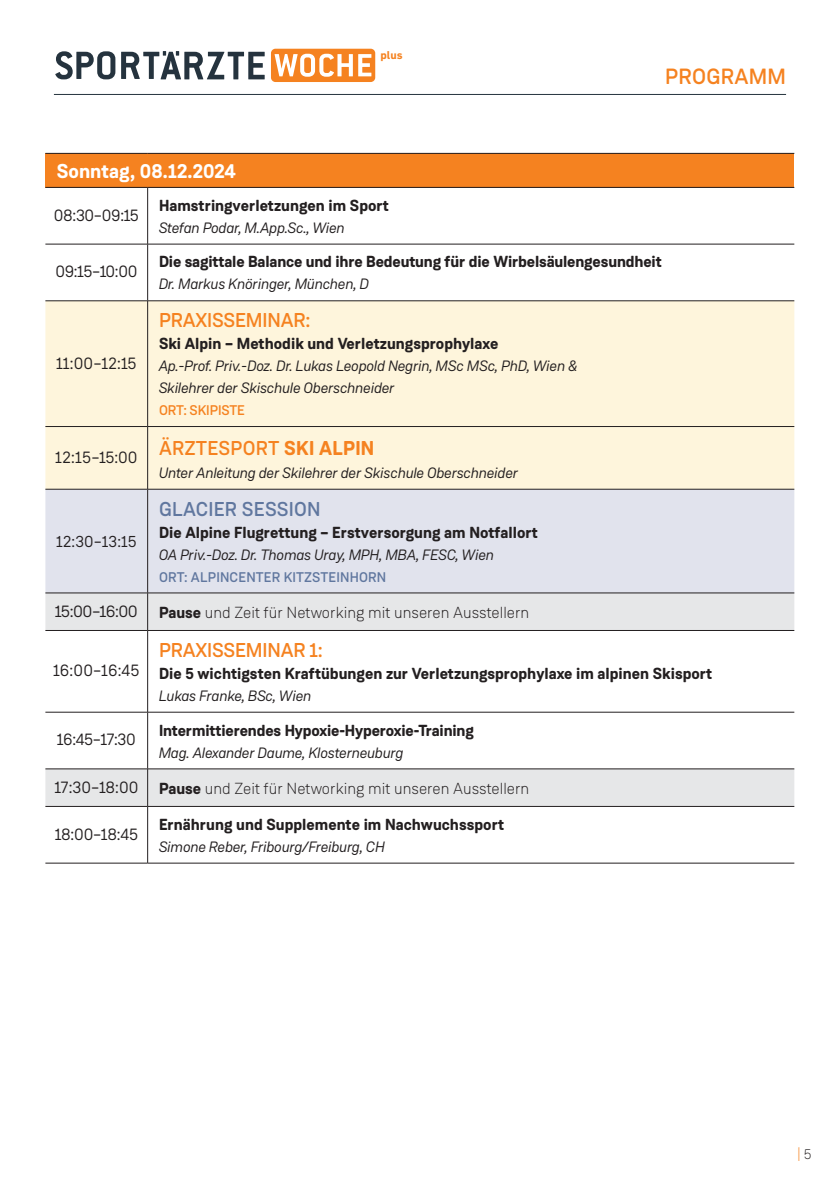
<style>
.page{position:relative;width:840px;height:1191px;background:#fff}
.page>*{position:absolute;margin:0;border:0;box-sizing:border-box;transform-origin:0 0}
.t1{font:500 22px "Weissenhof Grotesk";letter-spacing:.01em;color:#f58220}
.t2{font:500 20px "Weissenhof Grotesk";letter-spacing:-.01em;color:#f58220}
.t3{font:700 20px "Weissenhof Grotesk";color:#fff}
.t4{font:500 20px "Weissenhof Grotesk";letter-spacing:.01em;color:#60779f}
.t5{font:16.4px "Weissenhof Grotesk";letter-spacing:-.02em;color:#231f20}
.t6{font:700 16px "Weissenhof Grotesk";color:#231f20}
.t7{font:300 16px "Weissenhof Grotesk";color:#231f20}
.t8{font:16px "Weissenhof Grotesk";color:#231f20}
.t9{font:italic 15px/22px "Weissenhof Grotesk";letter-spacing:-.02em;color:#231f20}
.t10{font:500 14px "Weissenhof Grotesk";letter-spacing:.01em;color:#60779f}
.t11{font:500 14px "Weissenhof Grotesk";letter-spacing:-.01em;color:#f58220}
.t12{font:300 14px "Weissenhof Grotesk";color:#f58220}
.t13{font:700 11.6px "DIN Next LT Pro";color:#f58220}
.s1{font-weight:700}
.s2{color:#231f20}
</style>
<div class="page">
<hr style="left:54px;top:94px;width:731px;height:1px;background:#25333e">
<div style="left:271px;top:49px;width:104px;height:33px;background:#f58220;border-radius:5px"></div>
<svg style="left:274px;top:54px;width:78px;height:23px"></svg>
<svg style="left:358px;top:54px;width:13px;height:22px"></svg>
<svg style="left:55px;top:51px;width:60px;height:28px"></svg>
<svg style="left:121px;top:51px;width:143px;height:28px"></svg>
<div style="left:45px;top:153px;width:748px;height:34px;background:#f58220"></div>
<div style="left:45px;top:301px;width:748px;height:188px;background:#fef5dc"></div>
<div style="left:45px;top:490px;width:748px;height:102px;background:#e1e3ed"></div>
<svg style="left:45px;top:593px;width:748px;height:213px"></svg>
<hr style="left:45px;top:153px;width:102px;height:1px;background:#231f20">
<hr style="left:147px;top:153px;width:646px;height:1px;background:#231f20">
<hr style="left:45px;top:187px;width:102px;height:1px;background:#231f20">
<hr style="left:147px;top:187px;width:646px;height:1px;background:#231f20">
<hr style="left:45px;top:244px;width:102px;height:1px;background:#231f20">
<hr style="left:147px;top:244px;width:646px;height:1px;background:#231f20">
<hr style="left:45px;top:300px;width:102px;height:1px;background:#231f20">
<hr style="left:147px;top:300px;width:646px;height:1px;background:#231f20">
<hr style="left:45px;top:426px;width:102px;height:1px;background:#231f20">
<hr style="left:147px;top:426px;width:646px;height:1px;background:#231f20">
<hr style="left:45px;top:489px;width:102px;height:1px;background:#231f20">
<hr style="left:147px;top:489px;width:646px;height:1px;background:#231f20">
<hr style="left:45px;top:592px;width:102px;height:1px;background:#231f20">
<hr style="left:147px;top:592px;width:646px;height:1px;background:#231f20">
<hr style="left:45px;top:630px;width:102px;height:1px;background:#231f20">
<hr style="left:147px;top:630px;width:646px;height:1px;background:#231f20">
<hr style="left:45px;top:712px;width:102px;height:1px;background:#231f20">
<hr style="left:147px;top:712px;width:646px;height:1px;background:#231f20">
<hr style="left:45px;top:768px;width:102px;height:1px;background:#231f20">
<hr style="left:147px;top:768px;width:646px;height:1px;background:#231f20">
<hr style="left:45px;top:806px;width:102px;height:1px;background:#231f20">
<hr style="left:147px;top:806px;width:646px;height:1px;background:#231f20">
<hr style="left:45px;top:862px;width:102px;height:1px;background:#231f20">
<hr style="left:147px;top:862px;width:646px;height:1px;background:#231f20">
<hr style="left:147px;top:188px;width:1px;height:56px;background:#231f20">
<hr style="left:147px;top:244px;width:1px;height:56px;background:#231f20">
<hr style="left:147px;top:301px;width:1px;height:125px;background:#231f20">
<hr style="left:147px;top:427px;width:1px;height:62px;background:#231f20">
<hr style="left:147px;top:489px;width:1px;height:103px;background:#231f20">
<hr style="left:147px;top:593px;width:1px;height:37px;background:#231f20">
<hr style="left:147px;top:631px;width:1px;height:81px;background:#231f20">
<hr style="left:147px;top:712px;width:1px;height:56px;background:#231f20">
<hr style="left:147px;top:769px;width:1px;height:37px;background:#231f20">
<hr style="left:147px;top:806px;width:1px;height:57px;background:#231f20">
<p class="t13" style="left:380px;top:49px;width:24px">plus</p>
<p class="t3" style="left:57px;top:158px;width:180px">Sonntag, 08.12.2024</p>
<p class="t5" style="left:54px;top:205px;width:86px">08:30–09:15</p>
<p class="t6" style="left:159px;top:195px;width:231px">Hamstringverletzungen im Sport</p>
<p class="t9" style="left:159px;top:216px;width:188px">Stefan Podar, M.App.Sc., Wien</p>
<h1 class="t1" style="left:664px;top:62px;width:122px">PROGRAMM</h1>
<p class="t5" style="left:55px;top:262px;width:83px">09:15–10:00</p>
<p class="t6" style="left:159px;top:252px;width:504px">Die sagittale Balance und ihre Bedeutung für die Wirbelsäulengesundheit</p>
<p class="t9" style="left:159px;top:273px;width:212px">Dr. Markus Knöringer, München, D</p>
<p class="t2" style="left:159px;top:308px;width:153px">PRAXISSEMINAR:</p>
<p class="t6" style="left:159px;top:333px;width:341px">Ski Alpin – Methodik und Verletzungsprophylaxe</p>
<p class="t9" style="left:159px;top:355px;width:420px">Ap.-Prof. Priv.-Doz. Dr. Lukas Leopold Negrin, MSc MSc, PhD, Wien &amp;<br>Skilehrer der Skischule Oberschneider</p>
<p class="t11" style="left:159px;top:402px;width:87px">ORT: SKIPISTE</p>
<p class="t5" style="left:55px;top:447px;width:320px">12:15–15:00 <sup>ÄRZTESPORT</sup> <sup>SKI</sup> <sup>ALPIN</sup></p>
<p class="t9" style="left:159px;top:461px;width:361px">Unter Anleitung der Skilehrer der Skischule Oberschneider</p>
<p class="t5" style="left:56px;top:353px;width:82px">11:00–12:15</p>
<p class="t8" style="left:56px;top:532px;width:82px">12:30–13:15</p>
<p class="t4" style="left:159px;top:496px;width:163px">GLACIER SESSION</p>
<p class="t6" style="left:159px;top:522px;width:380px">Die Alpine Flugrettung – Erstversorgung am Notfallort</p>
<p class="t9" style="left:159px;top:543px;width:337px">OA Priv.-Doz. Dr. Thomas Uray, MPH, MBA, FESC, Wien</p>
<p class="t10" style="left:159px;top:568px;width:228px">ORT: ALPINCENTER KITZSTEINHORN</p>
<p class="t5" style="left:55px;top:601px;width:84px">15:00–16:00</p>
<p class="t7" style="left:159px;top:602px;width:371px"><span class="s1">Pause</span> und Zeit für Networking mit unseren Ausstellern</p>
<p class="t5" style="left:53px;top:660px;width:88px">16:00–16:45</p>
<p class="t5" style="left:57px;top:730px;width:80px">16:45–17:30</p>
<p class="t2" style="left:159px;top:637px;width:165px">PRAXISSEMINAR 1:</p>
<p class="t6" style="left:159px;top:663px;width:554px">Die 5 wichtigsten Kraftübungen zur Verletzungsprophylaxe im alpinen Skisport</p>
<p class="t9" style="left:159px;top:684px;width:154px">Lukas Franke, BSc, Wien</p>
<p class="t6" style="left:159px;top:720px;width:316px">Intermittierendes Hypoxie-Hyperoxie-Training</p>
<p class="t9" style="left:159px;top:741px;width:246px">Mag. Alexander Daume, Klosterneuburg</p>
<p class="t5" style="left:54px;top:777px;width:85px">17:30–18:00</p>
<p class="t7" style="left:159px;top:778px;width:371px"><span class="s1">Pause</span> und Zeit für Networking mit unseren Ausstellern</p>
<p class="t5" style="left:55px;top:824px;width:85px">18:00–18:45</p>
<p class="t6" style="left:159px;top:814px;width:346px">Ernährung und Supplemente im Nachwuchssport</p>
<p class="t9" style="left:159px;top:835px;width:228px">Simone Reber, Fribourg/Freiburg, CH</p>
<p class="t12" style="left:797px;top:1145px;width:16px">| <span class="s2">5</span></p>
</div>
